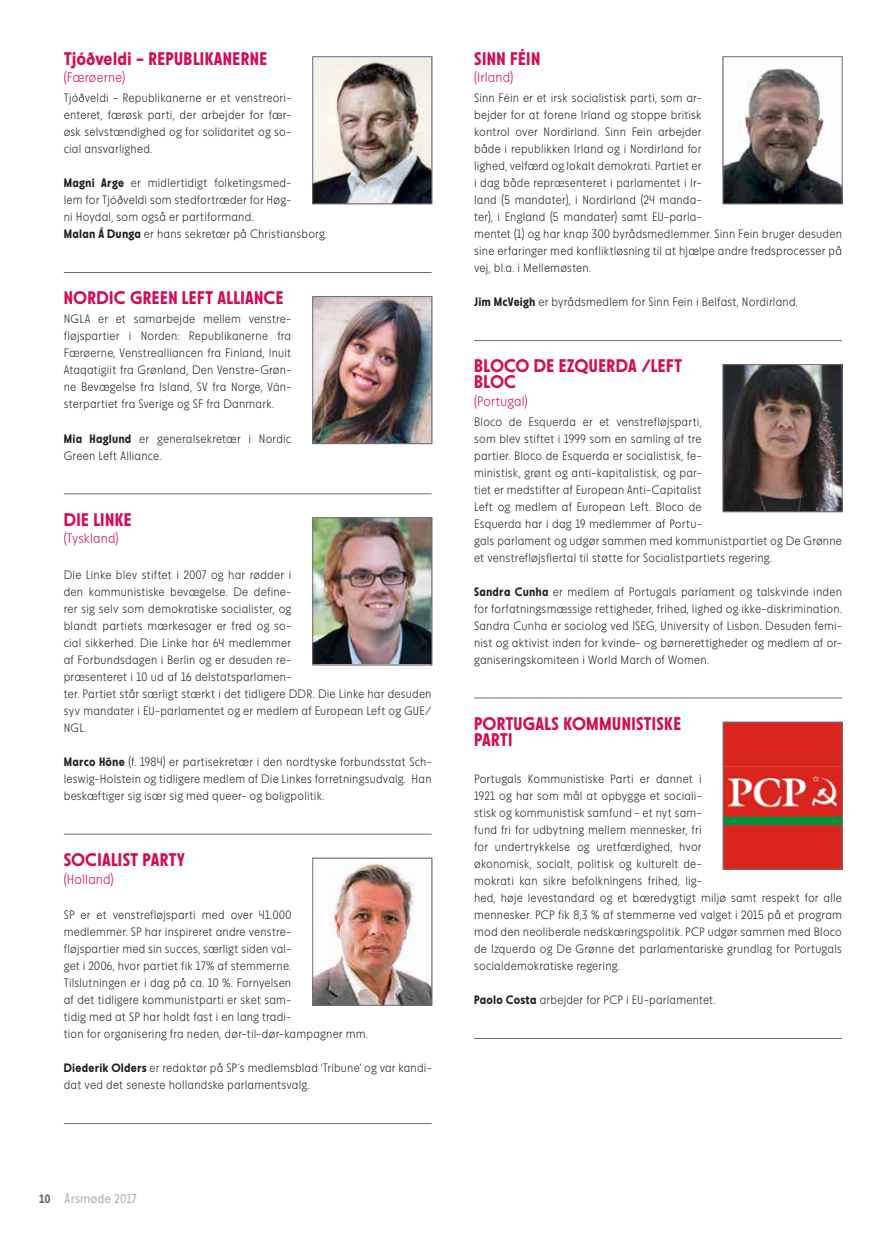
<style>
.page{position:relative;width:893px;height:1234px;background:#fff}
.page>*{position:absolute;margin:0;border:0;box-sizing:border-box;transform-origin:0 0}
.t1{font:700 18px/15.9px "Maj";letter-spacing:.015em;color:#d30b55}
.t2{font:300 13.5px "Maj";letter-spacing:.01em;color:#d30b55}
.t3{font:12.75px "Maj";color:#b1b4b6}
.t4{font:300 12px/17px "Maj";letter-spacing:.015em;color:#231f20}
.t5{font:300 12px/17px "Maj";letter-spacing:.015em;color:#222;text-align:justify}
.s1{font-weight:700}
.s2{font-weight:700;font-size:12px;color:#6d6e71}
</style>
<div class="page">
<hr style="left:64px;top:272px;width:368px;height:1px;background:#6d6e71">
<hr style="left:64px;top:493px;width:368px;height:1px;background:#6d6e71">
<hr style="left:64px;top:833px;width:368px;height:1px;background:#6d6e71">
<hr style="left:64px;top:1122px;width:368px;height:1px;background:#6d6e71">
<img style="left:315px;top:58px;width:115px;height:144px">
<div style="left:313px;top:56px;width:119px;height:148px;border:1px solid #6d6e71"></div>
<img style="left:315px;top:298px;width:115px;height:143px">
<div style="left:313px;top:296px;width:119px;height:147px;border:1px solid #6d6e71"></div>
<img style="left:315px;top:519px;width:115px;height:144px">
<div style="left:313px;top:517px;width:119px;height:148px;border:1px solid #6d6e71"></div>
<img style="left:315px;top:863px;width:115px;height:140px">
<div style="left:313px;top:857px;width:119px;height:148px;border:1px solid #6d6e71"></div>
<hr style="left:474px;top:340px;width:368px;height:1px;background:#6d6e71">
<hr style="left:474px;top:697px;width:368px;height:1px;background:#6d6e71">
<hr style="left:474px;top:1037px;width:368px;height:1px;background:#6d6e71">
<img style="left:725px;top:66px;width:115px;height:136px">
<div style="left:723px;top:56px;width:119px;height:148px;border:1px solid #6d6e71"></div>
<img style="left:725px;top:366px;width:115px;height:143px">
<div style="left:723px;top:364px;width:119px;height:147px;border:1px solid #6d6e71"></div>
<div style="left:723px;top:722px;width:119px;height:146px;background:#da251e"></div>
<img style="left:725px;top:766px;width:115px;height:58px">
<div style="left:723px;top:721px;width:119px;height:148px;border:1px solid #6d6e71"></div>
<h1 class="t1" style="left:64px;top:51px;width:205px">Tjóðveldi - REPUBLIKANERNE</h1>
<p class="t2" style="left:64px;top:70px;width:63px">(Færøerne)</p>
<p class="t4" style="left:64px;top:90px;width:229px;text-align:justify">Tjóðveldi - Republikanerne er et venstreori&shy;enteret, færøsk parti, der arbejder for fær&shy;øsk selvstændighed og for solidaritet og so&shy;cial ansvarlighed.</p>
<p class="t4" style="left:64px;top:175px;width:265px"><span class="s1">Magni Arge</span> er midlertidigt folketingsmed-<br>lem for Tjóðveldi som stedfortræder for Høg-<br>ni Hoydal, som også er partiformand.<br><span class="s1">Malan Á Dunga</span> er hans sekretær på Christiansborg.</p>
<h1 class="t1" style="left:64px;top:290px;width:221px">NORDIC GREEN LEFT ALLIANCE</h1>
<p class="t5" style="left:64px;top:311px;width:229px">NGLA er et samarbejde mellem venstre&shy;fløjspartier i Norden: Republikanerne fra Færøerne, Venstrealliancen fra Finland, Inuit Ataqatigiit fra Grønland, Den Venstre-Grøn&shy;ne Bevægelse fra Island, SV fra Norge, Vän&shy;sterpartiet fra Sverige og SF fra Danmark.</p>
<p class="t4" style="left:64px;top:430px;width:229px"><span class="s1">Mia Haglund</span> er generalsekretær i Nordic<br>Green Left Alliance.</p>
<h1 class="t1" style="left:64px;top:511px;width:69px">DIE LINKE</h1>
<p class="t2" style="left:64px;top:531px;width:56px">(Tyskland)</p>
<p class="t4" style="left:64px;top:566px;width:369px">Die Linke blev stiftet i 2007 og har rødder i<br>den kommunistiske bevægelse. De define-<br>rer sig selv som demokratiske socialister, og<br>blandt partiets mærkesager er fred og so-<br>cial sikkerhed. Die Linke har 64 medlemmer<br>af Forbundsdagen i Berlin og er desuden re-<br>præsenteret i 10 ud af 16 delstatsparlamen-<br>ter. Partiet står særligt stærkt i det tidligere DDR. Die Linke har desuden syv mandater i EU-parlamentet og er medlem af European Left og GUE/ NGL.</p>
<p class="t4" style="left:64px;top:753px;width:369px;text-align:justify"><span class="s1">Marco Höne</span> (f. 1984) er partisekretær i den nordtyske forbundsstat Sch&shy;leswig-Holstein og tidligere medlem af Die Linkes forretningsudvalg. Han beskæftiger sig især sig med queer- og boligpolitik.</p>
<h1 class="t1" style="left:64px;top:852px;width:123px">SOCIALIST PARTY</h1>
<p class="t2" style="left:64px;top:871px;width:51px">(Holland)</p>
<p class="t4" style="left:64px;top:906px;width:306px">SP er et venstrefløjsparti med over 41.000<br>medlemmer. SP har inspireret andre venstre-<br>fløjspartier med sin succes, særligt siden val-<br>get i 2006, hvor partiet fik 17% af stemmerne.<br>Tilslutningen er i dag på ca. 10 %. Fornyelsen<br>af det tidligere kommunistparti er sket sam-<br>tidig med at SP har holdt fast i en lang tradi-<br>tion for organisering fra neden, dør-til-dør-kampagner mm.</p>
<p class="t4" style="left:64px;top:1059px;width:369px"><span class="s1">Diederik Olders</span> er redaktør på SP´s medlemsblad ‘Tribune’ og var kandi&shy;dat ved det seneste hollandske parlamentsvalg.</p>
<p class="t3" style="left:39px;top:1190px;width:99px"><span class="s2">10</span> Årsmøde 2017</p>
<h1 class="t1" style="left:474px;top:51px;width:68px">SINN FÉIN</h1>
<p class="t2" style="left:474px;top:70px;width:41px">(Irland)</p>
<p class="t4" style="left:474px;top:90px;width:369px">Sinn Féin er et irsk socialistisk parti, som ar-<br>bejder for at forene Irland og stoppe britisk<br>kontrol over Nordirland. Sinn Fein arbejder<br>både i republikken Irland og i Nordirland for<br>lighed, velfærd og lokalt demokrati. Partiet er<br>i dag både repræsenteret i parlamentet i Ir-<br>land (5 mandater), i Nordirland (24 manda-<br>ter), i England (5 mandater) samt EU-parla-<br>mentet (1) og har knap 300 byrådsmedlemmer. Sinn Fein bruger desuden sine erfaringer med konfliktløsning til at hjælpe andre fredsprocesser på vej, bl.a. i Mellemøsten.</p>
<p class="t4" style="left:474px;top:294px;width:325px"><span class="s1">Jim McVeigh</span> er byrådsmedlem for Sinn Fein i Belfast, Nordirland.</p>
<h1 class="t1" style="left:474px;top:358px;width:210px">BLOCO DE EZQUERDA /LEFT<br>BLOC</h1>
<p class="t2" style="left:474px;top:394px;width:55px">(Portugal)</p>
<p class="t4" style="left:474px;top:413px;width:369px">Bloco de Esquerda er et venstrefløjsparti,<br>som blev stiftet i 1999 som en samling af tre<br>partier. Bloco de Esquerda er socialistisk, fe-<br>ministisk, grønt og anti-kapitalistisk, og par-<br>tiet er medstifter af European Anti-Capitalist<br>Left og medlem af European Left. Bloco de<br>Esquerda har i dag 19 medlemmer af Portu-<br>gals parlament og udgør sammen med kommunistpartiet og De Grønne et venstrefløjsflertal til støtte for Socialistpartiets regering.</p>
<p class="t4" style="left:474px;top:583px;width:369px;text-align:justify"><span class="s1">Sandra Cunha</span> er medlem af Portugals parlament og talskvinde inden for forfatningsmæssige rettigheder, frihed, lighed og ikke-diskrimination.<br>Sandra Cunha er sociolog ved ISEG, University of Lisbon. Desuden femi&shy;nist og aktivist inden for kvinde- og børnerettigheder og medlem af or&shy;ganiseringskomiteen i World March of Women.</p>
<h1 class="t1" style="left:474px;top:715px;width:209px">PORTUGALS KOMMUNISTISKE<br>PARTI</h1>
<p class="t4" style="left:474px;top:770px;width:369px">Portugals Kommunistiske Parti er dannet i<br>1921 og har som mål at opbygge et sociali-<br>stisk og kommunistisk samfund - et nyt sam-<br>fund fri for udbytning mellem mennesker, fri<br>for undertrykkelse og uretfærdighed, hvor<br>økonomisk, socialt, politisk og kulturelt de-<br>mokrati kan sikre befolkningens frihed, lig-<br>hed, høje levestandard og et bæredygtigt miljø samt respekt for alle mennesker. PCP fik 8,3 % af stemmerne ved valget i 2015 på et program mod den neoliberale nedskæringspolitik. PCP udgør sammen med Bloco de Izquerda og De Grønne det parlamentariske grundlag for Portugals socialdemokratiske regering.</p>
<p class="t4" style="left:474px;top:991px;width:243px"><span class="s1">Paolo Costa</span> arbejder for PCP i EU-parlamentet.</p>
</div>
